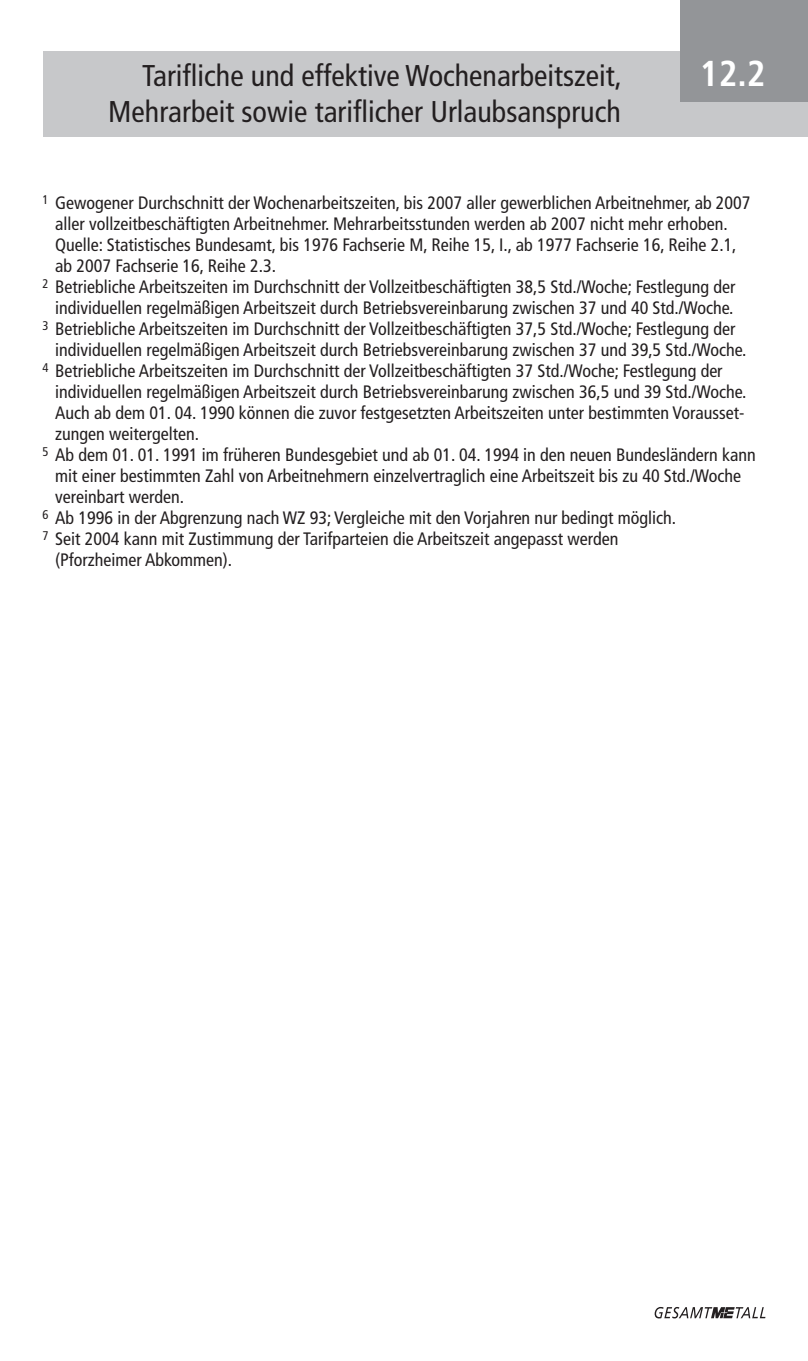
<style>
.page{position:relative;width:808px;height:1361px;background:#fff}
.page>*{position:absolute;margin:0;border:0;box-sizing:border-box;transform-origin:0 0}
.t1{font:700 condensed 36px "Frutiger";color:#fff}
.t2{font:condensed 30px "Frutiger";color:#231f20}
.t3{font:condensed 18px "Frutiger";color:#231f20}
</style>
<div class="page">
<div style="left:43px;top:51px;width:765px;height:85px;background:#c7c8ca"></div>
<div style="left:680px;top:0;width:128px;height:102px;background:#939598"></div>
<svg style="left:654px;top:1307px;width:111px;height:11px"></svg>
<h2 class="t2" style="left:142px;top:58px;width:481px">Tarifliche und effektive Wochenarbeitszeit,</h2>
<h1 class="t1" style="left:700px;top:52px;width:67px">12.2</h1>
<h2 class="t2" style="left:108px;top:94px;width:514px">Mehrarbeit sowie tariflicher Urlaubsanspruch</h2>
<p class="t3" style="left:43px;top:192px;width:709px"><sup>1</sup> Gewogener Durchschnitt der Wochenarbeitszeiten, bis 2007 aller gewerblichen Arbeitnehmer, ab 2007</p>
<p class="t3" style="left:55px;top:213px;width:674px">aller vollzeitbeschäftigten Arbeitnehmer. Mehrarbeitsstunden werden ab 2007 nicht mehr erhoben.</p>
<p class="t3" style="left:55px;top:234px;width:683px">Quelle: Statistisches Bundesamt, bis 1976 Fachserie M, Reihe 15, I., ab 1977 Fachserie 16, Reihe 2.1,</p>
<p class="t3" style="left:55px;top:255px;width:222px">ab 2007 Fachserie 16, Reihe 2.3.</p>
<p class="t3" style="left:43px;top:276px;width:694px"><sup>2</sup> Betriebliche Arbeitszeiten im Durchschnitt der Vollzeitbeschäftigten 38,5 Std./Woche; Festlegung der</p>
<p class="t3" style="left:55px;top:297px;width:680px">individuellen regelmäßigen Arbeitszeit durch Betriebsvereinbarung zwischen 37 und 40 Std./Woche.</p>
<p class="t3" style="left:43px;top:318px;width:694px"><sup>3</sup> Betriebliche Arbeitszeiten im Durchschnitt der Vollzeitbeschäftigten 37,5 Std./Woche; Festlegung der</p>
<p class="t3" style="left:55px;top:339px;width:693px">individuellen regelmäßigen Arbeitszeit durch Betriebsvereinbarung zwischen 37 und 39,5 Std./Woche.</p>
<p class="t3" style="left:43px;top:360px;width:682px"><sup>4</sup> Betriebliche Arbeitszeiten im Durchschnitt der Vollzeitbeschäftigten 37 Std./Woche; Festlegung der</p>
<p class="t3" style="left:55px;top:381px;width:693px">individuellen regelmäßigen Arbeitszeit durch Betriebsvereinbarung zwischen 36,5 und 39 Std./Woche.</p>
<p class="t3" style="left:55px;top:402px;width:691px">Auch ab dem 01. 04. 1990 können die zuvor festgesetzten Arbeitszeiten unter bestimmten Vorausset-</p>
<p class="t3" style="left:55px;top:423px;width:145px">zungen weitergelten.</p>
<p class="t3" style="left:43px;top:444px;width:715px"><sup>5</sup> Ab dem 01. 01. 1991 im früheren Bundesgebiet und ab 01. 04. 1994 in den neuen Bundesländern kann</p>
<p class="t3" style="left:55px;top:465px;width:687px">mit einer bestimmten Zahl von Arbeitnehmern einzelvertraglich eine Arbeitszeit bis zu 40 Std./Woche</p>
<p class="t3" style="left:55px;top:486px;width:130px">vereinbart werden.</p>
<p class="t3" style="left:43px;top:507px;width:635px"><sup>6</sup> Ab 1996 in der Abgrenzung nach WZ 93; Vergleiche mit den Vorjahren nur bedingt möglich.</p>
<p class="t3" style="left:43px;top:528px;width:577px"><sup>7</sup> Seit 2004 kann mit Zustimmung der Tarifparteien die Arbeitszeit angepasst werden</p>
<p class="t3" style="left:55px;top:549px;width:178px">(Pforzheimer Abkommen).</p>
</div>
